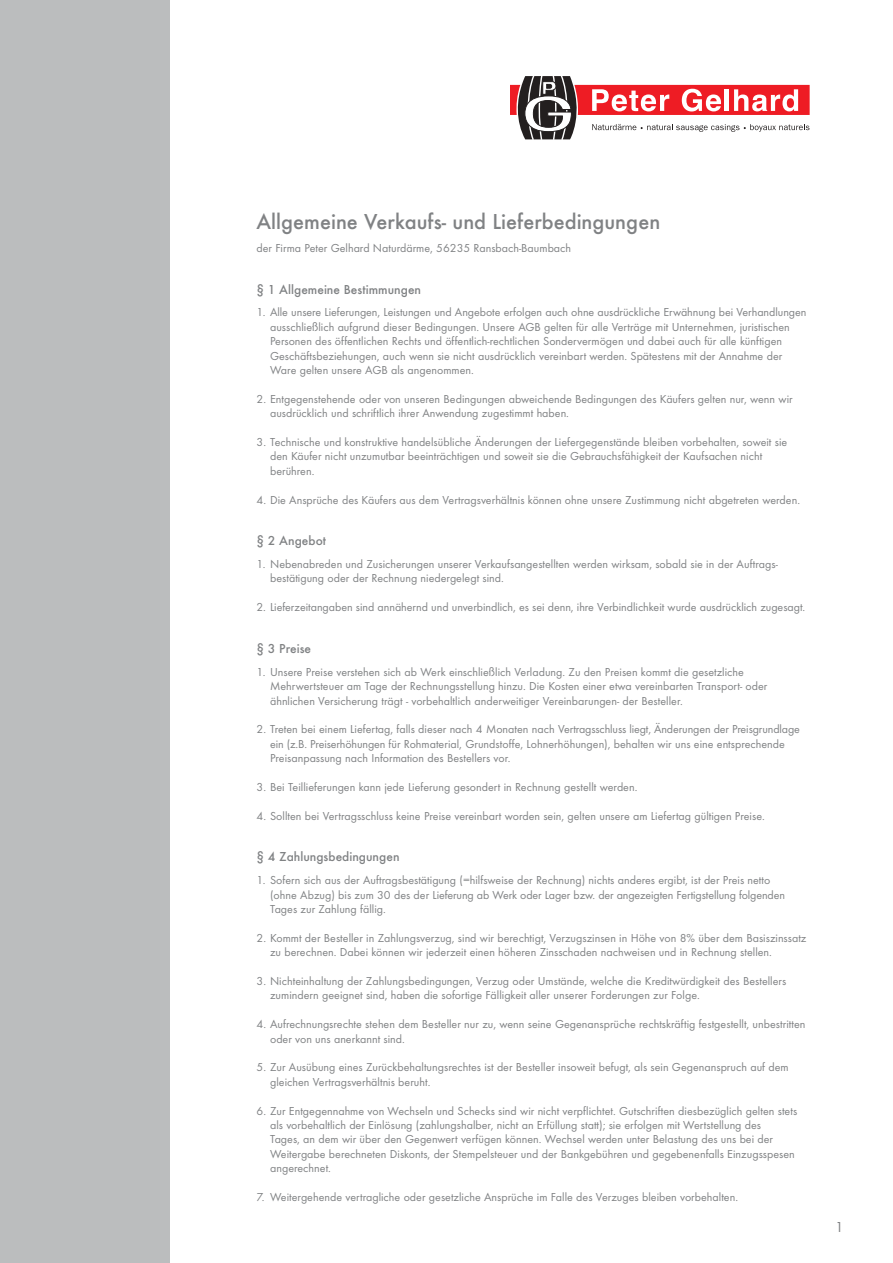
<style>
.page{position:relative;width:893px;height:1263px;background:#fff}
.page>*{position:absolute;margin:0;border:0;box-sizing:border-box;transform-origin:0 0}
.t1{font:500 22.5px "Futura T";color:#808284}
.t2{font:15px "Futura T";color:#808284}
.t3{font:500 13.5px "Futura T";color:#808284}
.t4{font:12px/14.4px "Futura T";color:#808284}
</style>
<div class="page">
<div style="left:0;top:0;width:170px;height:1263px;background:#bbbdbe"></div>
<svg style="left:510px;top:76px;width:299px;height:64px"></svg>
<h1 class="t1" style="left:256px;top:212px;width:405px">Allgemeine Verkaufs- und Lieferbedingungen</h1>
<p class="t4" style="left:256px;top:241px;width:316px">der Firma Peter Gelhard Naturdärme, 56235 Ransbach-Baumbach</p>
<p class="t3" style="left:256px;top:283px;width:166px">§ 1 Allgemeine Bestimmungen</p>
<p class="t4" style="left:270px;top:306px;width:538px;text-indent:-14px">1. Alle unsere Lieferungen, Leistungen und Angebote erfolgen auch ohne ausdrückliche Erwähnung bei Verhandlungen ausschließlich aufgrund dieser Bedingungen. Unsere AGB gelten für alle Verträge mit Unternehmen, juristischen Personen des öffentlichen Rechts und öffentlich-rechtlichen Sondervermögen und dabei auch für alle künftigen Geschäftsbeziehungen, auch wenn sie nicht ausdrücklich vereinbart werden. Spätestens mit der Annahme der Ware gelten unsere AGB als angenommen.</p>
<p class="t4" style="left:270px;top:392px;width:524px;text-indent:-14px">2. Entgegenstehende oder von unseren Bedingungen abweichende Bedingungen des Käufers gelten nur, wenn wir ausdrücklich und schriftlich ihrer Anwendung zugestimmt haben.</p>
<p class="t4" style="left:270px;top:436px;width:518px;text-indent:-14px">3. Technische und konstruktive handelsübliche Änderungen der Liefergegenstände bleiben vorbehalten, soweit sie den Käufer nicht unzumutbar beeinträchtigen und soweit sie die Gebrauchsfähigkeit der Kaufsachen nicht berühren.</p>
<p class="t4" style="left:256px;top:493px;width:545px">4. Die Ansprüche des Käufers aus dem Vertragsverhältnis können ohne unsere Zustimmung nicht abgetreten werden.</p>
<p class="t3" style="left:256px;top:535px;width:71px">§ 2 Angebot</p>
<p class="t4" style="left:270px;top:558px;width:509px;text-indent:-14px">1. Nebenabreden und Zusicherungen unserer Verkaufsangestellten werden wirksam, sobald sie in der Auftrags&shy;bestätigung oder der Rechnung niedergelegt sind.</p>
<p class="t4" style="left:256px;top:601px;width:550px">2. Lieferzeitangaben sind annähernd und unverbindlich, es sei denn, ihre Verbindlichkeit wurde ausdrücklich zugesagt.</p>
<p class="t3" style="left:256px;top:643px;width:56px">§ 3 Preise</p>
<p class="t4" style="left:270px;top:665px;width:499px;text-indent:-14px">1. Unsere Preise verstehen sich ab Werk einschließlich Verladung. Zu den Preisen kommt die gesetzliche<br>Mehrwertsteuer am Tage der Rechnungsstellung hinzu. Die Kosten einer etwa vereinbarten Transport- oder ähnlichen Versicherung trägt - vorbehaltlich anderweitiger Vereinbarungen- der Besteller.</p>
<p class="t4" style="left:270px;top:723px;width:531px;text-indent:-14px">2. Treten bei einem Liefertag, falls dieser nach 4 Monaten nach Vertragsschluss liegt, Änderungen der Preisgrundlage ein (z.B. Preiserhöhungen für Rohmaterial, Grundstoffe, Lohnerhöhungen), behalten wir uns eine entsprechende<br>Preisanpassung nach Information des Bestellers vor.</p>
<p class="t4" style="left:256px;top:780px;width:382px">3. Bei Teillieferungen kann jede Lieferung gesondert in Rechnung gestellt werden.</p>
<p class="t4" style="left:256px;top:809px;width:510px">4. Sollten bei Vertragsschluss keine Preise vereinbart worden sein, gelten unsere am Liefertag gültigen Preise.</p>
<p class="t3" style="left:256px;top:851px;width:144px">§ 4 Zahlungsbedingungen</p>
<p class="t4" style="left:270px;top:874px;width:516px;text-indent:-14px">1. Sofern sich aus der Auftragsbestätigung (=hilfsweise der Rechnung) nichts anderes ergibt, ist der Preis netto (ohne Abzug) bis zum 30 des der Lieferung ab Werk oder Lager bzw. der angezeigten Fertigstellung folgenden<br>Tages zur Zahlung fällig.</p>
<p class="t4" style="left:270px;top:931px;width:538px;text-indent:-14px">2. Kommt der Besteller in Zahlungsverzug, sind wir berechtigt, Verzugszinsen in Höhe von 8% über dem Basiszinssatz zu berechnen. Dabei können wir jederzeit einen höheren Zinsschaden nachweisen und in Rechnung stellen.</p>
<p class="t4" style="left:270px;top:975px;width:517px;text-indent:-14px">3. Nichteinhaltung der Zahlungsbedingungen, Verzug oder Umstände, welche die Kreditwürdigkeit des Bestellers zumindern geeignet sind, haben die sofortige Fälligkeit aller unserer Forderungen zur Folge.</p>
<p class="t4" style="left:270px;top:1018px;width:537px;text-indent:-14px">4. Aufrechnungsrechte stehen dem Besteller nur zu, wenn seine Gegenansprüche rechtskräftig festgestellt, unbestritten oder von uns anerkannt sind.</p>
<p class="t4" style="left:270px;top:1061px;width:520px;text-indent:-14px">5. Zur Ausübung eines Zurückbehaltungsrechtes ist der Besteller insoweit befugt, als sein Gegenanspruch auf dem gleichen Vertragsverhältnis beruht.</p>
<p class="t4" style="left:270px;top:1104px;width:528px;text-indent:-14px">6. Zur Entgegennahme von Wechseln und Schecks sind wir nicht verpflichtet. Gutschriften diesbezüglich gelten stets als vorbehaltlich der Einlösung (zahlungshalber, nicht an Erfüllung statt); sie erfolgen mit Wertstellung des<br>Tages, an dem wir über den Gegenwert verfügen können. Wechsel werden unter Belastung des uns bei der Weitergabe berechneten Diskonts, der Stempelsteuer und der Bankgebühren und gegebenenfalls Einzugsspesen angerechnet.</p>
<p class="t4" style="left:256px;top:1191px;width:483px">7. Weitergehende vertragliche oder gesetzliche Ansprüche im Falle des Verzuges bleiben vorbehalten.</p>
<p class="t2" style="left:835px;top:1220px;width:10px">1</p>
</div>
